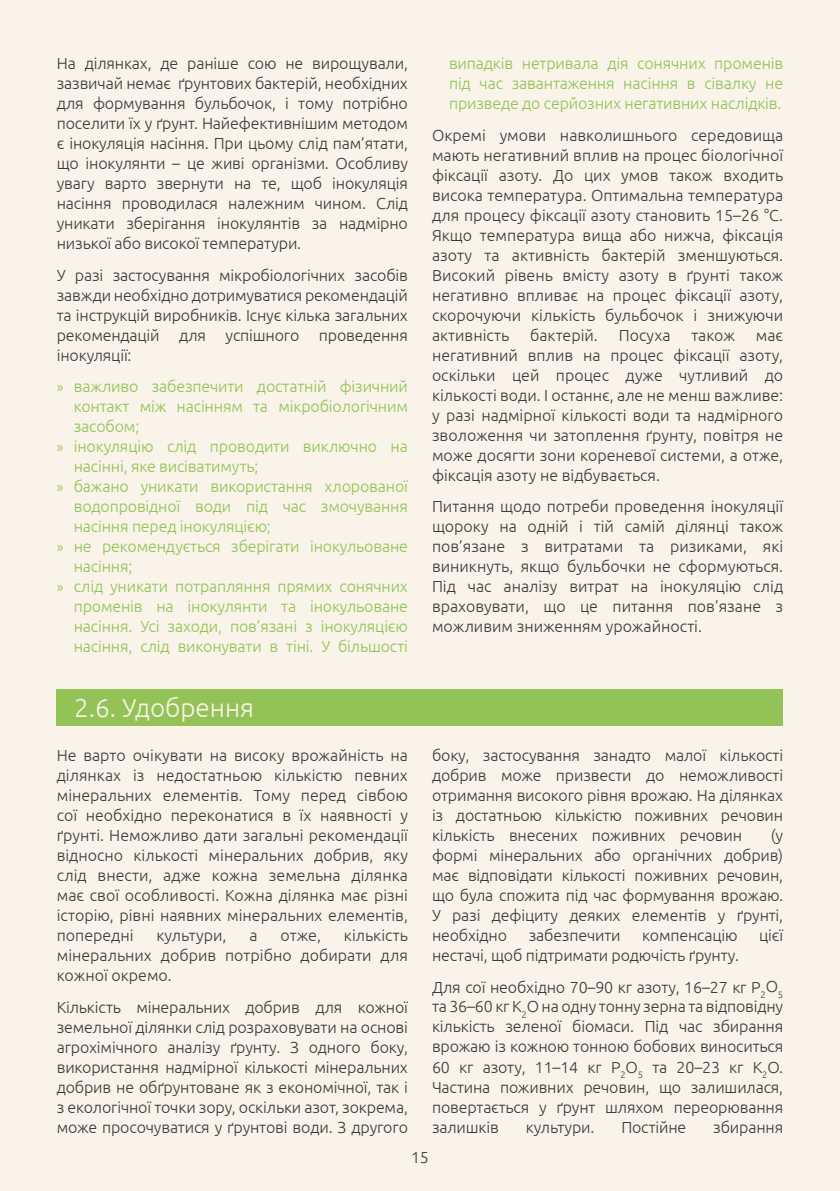
<style>
.page{position:relative;width:840px;height:1191px;background:#fff}
.page>*{position:absolute;margin:0;border:0;box-sizing:border-box;transform-origin:0 0}
.t1{font:300 26px "Ubuntu";color:#f9f3e9}
.t2{font:300 16px/20px "Ubuntu";letter-spacing:-.01em;color:#3c3c3b;text-align:justify}
.t3{font:300 16px/20px "Ubuntu";letter-spacing:-.01em;color:#93c356;text-align:justify}
.s1{font-family:"Myriad Pro";font-weight:400}
</style>
<div class="page">
<div style="left:0;top:0;width:839px;height:1191px;background:#f9f3e9"></div>
<div style="left:57px;top:689px;width:725px;height:37px;background:#93c356"></div>
<p class="t2" style="left:57px;top:53px;width:352px">На ділянках, де раніше сою не вирощували, зазвичай немає ґрунтових бактерій, необхідних для формування бульбочок, і тому потрібно поселити їх у ґрунт. Найефективнішим методом є інокуляція насіння. При цьому слід пам’ятати, що інокулянти – це живі організми. Особливу увагу варто звернути на те, щоб інокуляція насіння проводилася належним чином. Слід уникати зберігання інокулянтів за надмірно низької або високої температури.</p>
<p class="t2" style="left:57px;top:264px;width:352px">У разі застосування мікробіологічних засобів завжди необхідно дотримуватися рекомендацій та інструкцій виробників. Існує кілька загальних рекомендацій для успішного проведення інокуляції:</p>
<p class="t3" style="left:57px;top:376px;width:352px"><span class="s1">»</span> важливо забезпечити достатній фізичний</p>
<p class="t3" style="left:74px;top:396px;width:335px">контакт між насінням та мікробіологічним</p>
<p class="t3" style="left:74px;top:416px;width:67px">засобом;</p>
<p class="t3" style="left:57px;top:436px;width:352px"><span class="s1">»</span> інокуляцію слід проводити виключно на</p>
<p class="t3" style="left:74px;top:456px;width:186px">насінні, яке висіватимуть;</p>
<p class="t3" style="left:57px;top:476px;width:352px"><span class="s1">»</span> бажано уникати використання хлорованої</p>
<p class="t3" style="left:74px;top:496px;width:335px">водопровідної води під час змочування</p>
<p class="t3" style="left:74px;top:516px;width:198px">насіння перед інокуляцією;</p>
<p class="t3" style="left:57px;top:536px;width:352px"><span class="s1">»</span> не рекомендується зберігати інокульоване</p>
<p class="t3" style="left:74px;top:556px;width:60px">насіння;</p>
<p class="t3" style="left:57px;top:576px;width:352px"><span class="s1">»</span> слід уникати потрапляння прямих сонячних</p>
<p class="t3" style="left:74px;top:596px;width:335px">променів на інокулянти та інокульоване</p>
<p class="t3" style="left:74px;top:616px;width:335px">насіння. Усі заходи, пов’язані з інокуляцією</p>
<p class="t3" style="left:74px;top:636px;width:335px">насіння, слід виконувати в тіні. У більшості</p>
<h1 class="t1" style="left:74px;top:692px;width:181px">2.6. Удобрення</h1>
<p class="t2" style="left:57px;top:745px;width:352px">Не варто очікувати на високу врожайність на ділянках із недостатньою кількістю певних мінеральних елементів. Тому перед сівбою сої необхідно переконатися в їх наявності у ґрунті. Неможливо дати загальні рекомендації відносно кількості мінеральних добрив, яку слід внести, адже кожна земельна ділянка має свої особливості. Кожна ділянка має різні історію, рівні наявних мінеральних елементів, попередні</p>
<p class="t2" style="left:57px;top:925px;width:352px;text-indent:287px">кількість мінеральних добрив потрібно добирати для кожної окремо.</p>
<p class="t2" style="left:57px;top:996px;width:352px">Кількість мінеральних добрив для кожної земельної ділянки слід розраховувати на основі агрохімічного аналізу ґрунту. З одного боку, використання надмірної кількості мінеральних добрив не обґрунтоване як з економічної, так і з екологічної точки зору, оскільки азот, зокрема, може просочуватися у ґрунтові води. З другого</p>
<p class="t2" style="left:156px;top:925px;width:71px">культури,</p>
<p class="t2" style="left:249px;top:925px;width:10px">а</p>
<p class="t2" style="left:280px;top:925px;width:42px">отже,</p>
<p class="t3" style="left:449px;top:53px;width:335px">випадків нетривала дія сонячних променів під час завантаження насіння в сівалку не призведе до серйозних негативних наслідків.</p>
<p class="t2" style="left:432px;top:124px;width:352px">Окремі умови навколишнього середовища мають негативний вплив на процес біологічної фіксації азоту. До цих умов також входить висока температура. Оптимальна температура для процесу фіксації азоту становить 15–26 °C.<br>Якщо температура вища або нижча, фіксація азоту та активність бактерій зменшуються.<br>Високий рівень вмісту азоту в ґрунті також негативно впливає на процес фіксації азоту, скорочуючи кількість бульбочок і знижуючи активність</p>
<p class="t2" style="left:530px;top:324px;width:69px">бактерій.</p>
<p class="t2" style="left:618px;top:324px;width:53px">Посуха</p>
<p class="t2" style="left:691px;top:324px;width:45px">також</p>
<p class="t2" style="left:432px;top:324px;width:352px;text-indent:323px">має негативний вплив на процес фіксації азоту, оскільки цей процес дуже чутливий до кількості води. І останнє, але не менш важливе: у разі надмірної кількості води та надмірного зволоження чи затоплення ґрунту, повітря не може досягти зони кореневої системи, а отже, фіксація азоту не відбувається.</p>
<p class="t2" style="left:432px;top:496px;width:352px">Питання щодо потреби проведення інокуляції щороку на одній і тій самій ділянці також пов’язане з витратами та ризиками, які виникнуть, якщо бульбочки не сформуються.<br>Під час аналізу витрат на інокуляцію слід враховувати, що це питання пов’язане з можливим зниженням урожайності.</p>
<p class="t2" style="left:432px;top:745px;width:352px">боку, застосування занадто малої кількості добрив може призвести до неможливості отримання високого рівня врожаю. На ділянках із достатньою кількістю поживних речовин кількість внесених поживних речовин</p>
<p class="t2" style="left:432px;top:825px;width:352px;text-indent:338px">(у формі мінеральних або органічних добрив) має відповідати кількості поживних речовин, що була спожита під час формування врожаю.<br>У разі дефіциту деяких елементів у ґрунті, необхідно</p>
<p class="t2" style="left:528px;top:925px;width:93px">забезпечити</p>
<p class="t2" style="left:642px;top:925px;width:97px">компенсацію</p>
<p class="t2" style="left:758px;top:925px;width:25px">цієї</p>
<p class="t2" style="left:432px;top:939px;width:352px;line-height:31.4px">нестачі, щоб підтримати родючість ґрунту.<br>Для сої необхідно 70–90 кг азоту, 16–27 кг P<sub>2</sub>O<sub>5</sub></p>
<p class="t2" style="left:432px;top:996px;width:352px">та 36–60 кг K<sub>2</sub>O на одну тонну зерна та відповідну кількість зеленої біомаси. Під час збирання врожаю із кожною тонною бобових виноситься 60 кг азоту, 11–14 кг P<sub>2</sub>O<sub>5</sub> та 20–23 кг K<sub>2</sub>O.<br>Частина поживних речовин, що залишилася, повертається у ґрунт шляхом переорювання залишків</p>
<p class="t2" style="left:525px;top:1116px;width:70px">культури.</p>
<p class="t2" style="left:621px;top:1116px;width:66px">Постійне</p>
<p class="t2" style="left:712px;top:1116px;width:71px">збирання</p>
<p class="t2" style="left:411px;top:1146px;width:19px">15</p>
</div>
